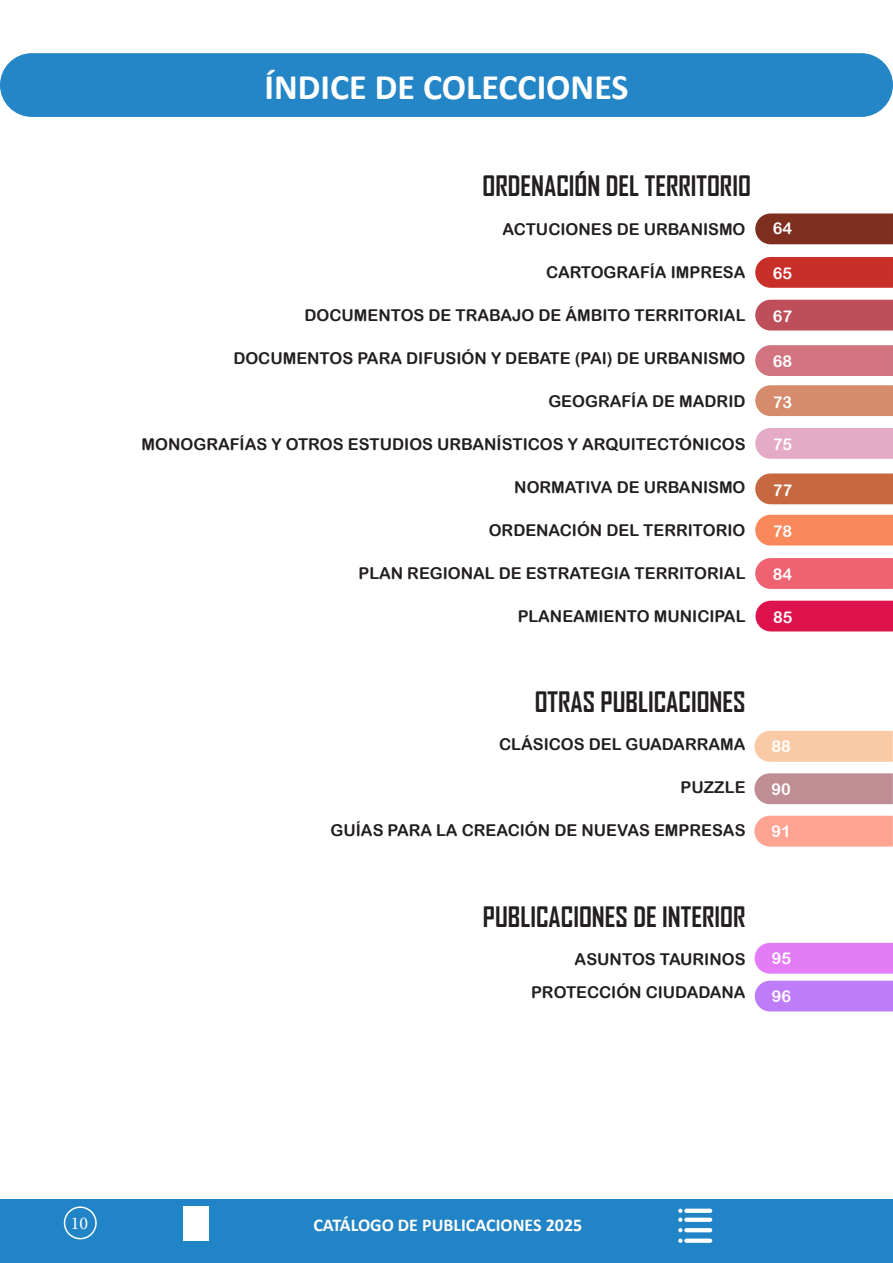
<style>
.page{position:relative;width:893px;height:1263px;background:#fff}
.page>*{position:absolute;margin:0;border:0;box-sizing:border-box;transform-origin:0 0}
.t1{font:700 36px "Calibri";color:#fff}
.t2{font:700 27px "Agency FB";color:#231f20}
.t3{font:700 18px "Calibri";color:#fffefa}
.t4{font:18px "Minion Pro";color:#fff}
.t5{font:16.35px "Arial Rounded MT Bold";color:#231f20}
.t6{font:16.35px "Arial Rounded MT Bold";color:#fff}
</style>
<div class="page">
<div style="left:0;top:53px;width:893px;height:64px;background:#2486c7;border-radius:32px"></div>
<div style="left:755px;top:213px;width:138px;height:31px;background:#7e2f20"></div>
<div style="left:755px;top:515px;width:138px;height:30px;background:#f9895a"></div>
<div style="left:754px;top:731px;width:139px;height:31px;background:#facaa7"></div>
<div style="left:755px;top:943px;width:138px;height:31px;background:#e47cf8"></div>
<div style="left:754px;top:816px;width:139px;height:30px;background:#ffa392"></div>
<svg style="left:754px;top:773px;width:139px;height:31px;background:#c19299"></svg>
<div style="left:768px;top:781px;width:23px;height:15px;background:#bf8e95"></div>
<div style="left:755px;top:981px;width:138px;height:30px;background:#bf7cf8"></div>
<div style="left:755px;top:300px;width:138px;height:30px;background:#bd4e5a"></div>
<div style="left:755px;top:428px;width:138px;height:31px;background:#e5aac5"></div>
<div style="left:755px;top:601px;width:138px;height:30px;background:#de134d"></div>
<div style="left:755px;top:257px;width:138px;height:31px;background:#c82f29"></div>
<svg style="left:755px;top:558px;width:138px;height:31px;background:#ef6676"></svg>
<div style="left:755px;top:385px;width:138px;height:31px;background:#d68c6c"></div>
<div style="left:755px;top:345px;width:138px;height:31px;background:#d17480"></div>
<div style="left:755px;top:473px;width:138px;height:31px;background:#c76940"></div>
<div style="left:0;top:1199px;width:893px;height:64px;background:#2084c7"></div>
<hr style="left:892px;top:1199px;width:1px;height:64px;background:#ff8000">
<div style="left:183px;top:1206px;width:25px;height:34px;background:#fff"></div>
<div style="left:684px;top:1208px;width:28px;height:5px;background:#fff;border-radius:2px"></div>
<div style="left:684px;top:1217px;width:28px;height:5px;background:#fff;border-radius:2px"></div>
<div style="left:684px;top:1238px;width:28px;height:5px;background:#fff;border-radius:2px"></div>
<svg style="left:684px;top:1228px;width:28px;height:4px"></svg>
<svg style="left:678px;top:1208px;width:4px;height:14px"></svg>
<svg style="left:678px;top:1228px;width:4px;height:4px"></svg>
<svg style="left:678px;top:1238px;width:4px;height:5px"></svg>
<div style="left:64px;top:1206px;width:33px;height:33px;border:2px solid #fff;border-radius:50%"></div>
<p class="t1" style="left:264px;top:61px;width:366px">ÍNDICE DE COLECCIONES</p>
<p class="t2" style="left:483px;top:169px;width:270px">ORDENACIÓN DEL TERRITORIO</p>
<p class="t5" style="left:502px;top:219px;width:245px">ACTUCIONES DE URBANISMO</p>
<p class="t5" style="left:546px;top:262px;width:201px">CARTOGRAFÍA IMPRESA</p>
<p class="t5" style="left:304px;top:305px;width:443px">DOCUMENTOS DE TRABAJO DE ÁMBITO TERRITORIAL</p>
<p class="t5" style="left:233px;top:348px;width:514px">DOCUMENTOS PARA DIFUSIÓN Y DEBATE (PAI) DE URBANISMO</p>
<p class="t5" style="left:548px;top:391px;width:199px">GEOGRAFÍA DE MADRID</p>
<p class="t5" style="left:142px;top:434px;width:605px">MONOGRAFÍAS Y OTROS ESTUDIOS URBANÍSTICOS Y ARQUITECTÓNICOS</p>
<p class="t5" style="left:514px;top:477px;width:233px">NORMATIVA DE URBANISMO</p>
<p class="t5" style="left:489px;top:520px;width:258px">ORDENACIÓN DEL TERRITORIO</p>
<p class="t5" style="left:359px;top:563px;width:388px">PLAN REGIONAL DE ESTRATEGIA TERRITORIAL</p>
<p class="t5" style="left:518px;top:606px;width:229px">PLANEAMIENTO MUNICIPAL</p>
<p class="t6" style="left:773px;top:218px;width:21px">64</p>
<p class="t6" style="left:773px;top:264px;width:21px">65</p>
<p class="t6" style="left:773px;top:306px;width:21px">67</p>
<p class="t6" style="left:773px;top:352px;width:21px">68</p>
<p class="t6" style="left:773px;top:392px;width:21px">73</p>
<p class="t6" style="left:773px;top:435px;width:21px">75</p>
<p class="t6" style="left:773px;top:480px;width:21px">77</p>
<p class="t6" style="left:773px;top:522px;width:21px">78</p>
<p class="t6" style="left:773px;top:565px;width:21px">84</p>
<p class="t6" style="left:773px;top:607px;width:21px">85</p>
<p class="t2" style="left:535px;top:685px;width:212px">OTRAS PUBLICACIONES</p>
<p class="t5" style="left:499px;top:735px;width:248px">CLÁSICOS DEL GUADARRAMA</p>
<p class="t5" style="left:680px;top:778px;width:67px">PUZZLE</p>
<p class="t5" style="left:330px;top:821px;width:416px">GUÍAS PARA LA CREACIÓN DE NUEVAS EMPRESAS</p>
<p class="t6" style="left:771px;top:737px;width:21px">88</p>
<p class="t6" style="left:771px;top:779px;width:21px">90</p>
<p class="t6" style="left:771px;top:822px;width:21px">91</p>
<p class="t2" style="left:483px;top:900px;width:264px">PUBLICACIONES DE INTERIOR</p>
<p class="t5" style="left:575px;top:950px;width:172px">ASUNTOS TAURINOS</p>
<p class="t5" style="left:531px;top:982px;width:216px">PROTECCIÓN CIUDADANA</p>
<p class="t6" style="left:772px;top:949px;width:21px">95</p>
<p class="t6" style="left:772px;top:986px;width:21px">96</p>
<p class="t4" style="left:71px;top:1211px;width:19px">10</p>
<p class="t3" style="left:313px;top:1212px;width:270px">CATÁLOGO DE PUBLICACIONES 2025</p>
</div>
